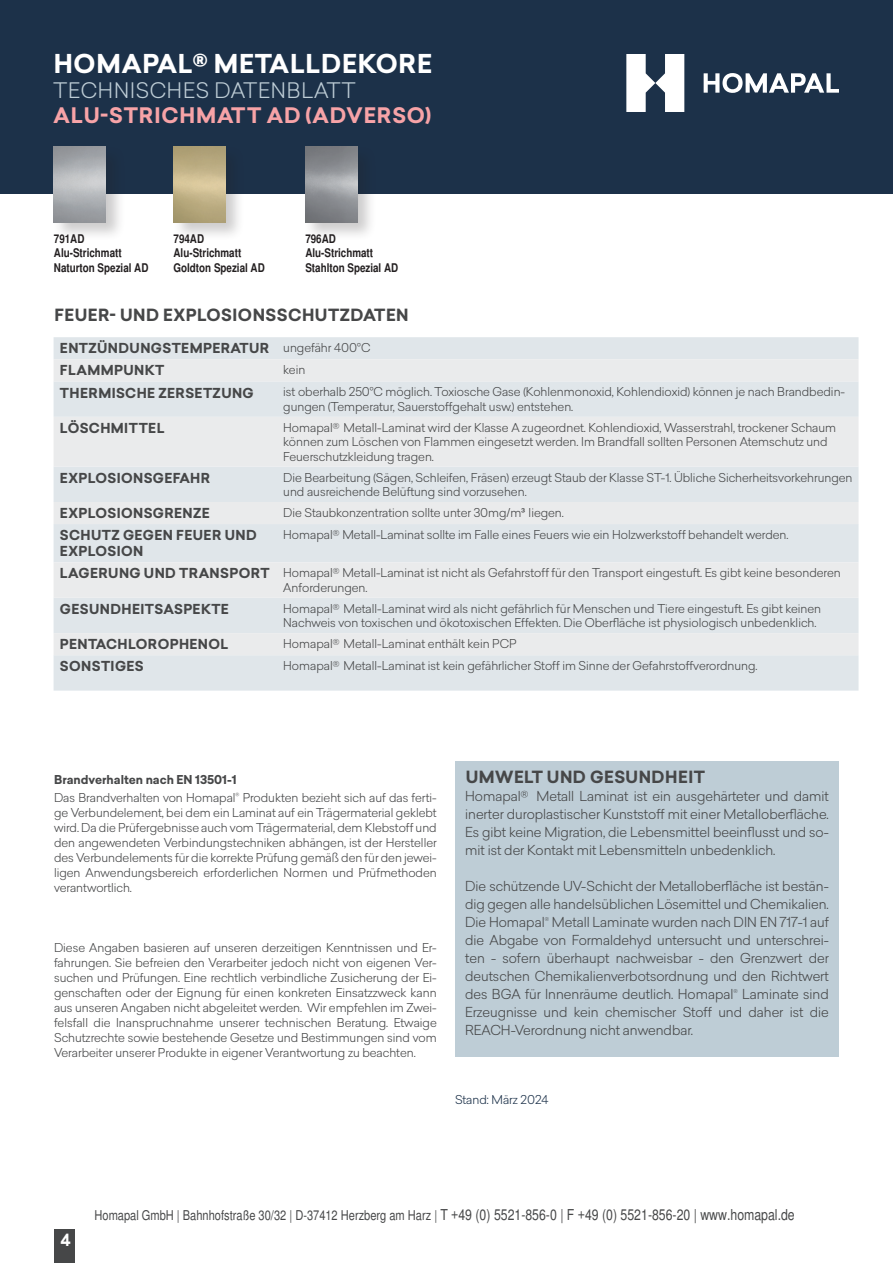
<style>
.page{position:relative;width:893px;height:1263px;background:#fff}
.page>*{position:absolute;margin:0;border:0;box-sizing:border-box;transform-origin:0 0}
.t1{font:700 25.5px "Arpa Sans";letter-spacing:.03em;color:#fff}
.t2{font:700 21px "Arpa Sans";letter-spacing:.04em;color:#f7a3a7}
.t3{font:300 21px "Arpa Sans";letter-spacing:.04em;color:#becdd6}
.Fliesstext{font:700 16.5px "Arpa Sans";letter-spacing:.03em;color:#464748}
.Absatzformat_1{font:700 16.5px "Arpa Sans";letter-spacing:.03em;color:#464748}
.t4{font:700 16.5px "Arpa Sans";color:#fff}
.Fliesstext-2{font:300 13.5px/18px "Arpa Sans";color:#464748;text-align:justify}
.Absatzformat_1-2{font:700 13.5px "Arpa Sans";letter-spacing:.03em;color:#464748}
.t5{font:condensed 13.5px "Helvetica";color:#464748}
.Absatzformat_1-3{font:300 12px/15px "Arpa Sans";color:#464748}
.t6{font:700 condensed 12px "Helvetica";color:#231f20}
.t7{font:700 12px "Arpa Sans";color:#464748}
.t8{font:300 12px "Arpa Sans";color:#1c3149}
.t9{font:condensed 12px "Helvetica";color:#fff}
.s1{font-family:"Arial";font-weight:400}
.s2{font-size:15px}
</style>
<div class="page">
<div style="left:0;top:0;width:893px;height:193px;background:#1c3149"></div>
<div style="left:54px;top:1229px;width:20px;height:34px;background:#464748"></div>
<svg style="left:704px;top:73px;width:135px;height:20px"></svg>
<svg style="left:626px;top:54px;width:58px;height:58px"></svg>
<div style="left:54px;top:337px;width:804px;height:354px;background:#e0e6ea"></div>
<svg style="left:54px;top:359px;width:804px;height:296px;fill:#eaebec"></svg>
<div style="left:455px;top:761px;width:384px;height:295px;background:#becdd6"></div>
<div style="left:52px;top:145px;width:73px;height:97px;background:#231f20;opacity:.23"></div>
<img style="left:54px;top:147px;width:52px;height:75px">
<div style="left:172px;top:145px;width:73px;height:97px;background:#231f20;opacity:.23"></div>
<img style="left:174px;top:147px;width:51px;height:75px">
<div style="left:304px;top:145px;width:73px;height:97px;background:#231f20;opacity:.23"></div>
<img style="left:305px;top:147px;width:52px;height:75px">
<h1 class="t1" style="left:54px;top:44px;width:380px">HOMAPAL® METALLDEKORE</h1>
<h2 class="t3" style="left:54px;top:75px;width:304px">TECHNISCHES DATENBLATT</h2>
<h2 class="t2" style="left:54px;top:100px;width:379px">ALU-STRICHMATT AD (ADVERSO)</h2>
<p class="t6" style="left:54px;top:232px;width:32px">791AD</p>
<p class="t6" style="left:54px;top:246px;width:69px">Alu-Strichmatt</p>
<p class="t6" style="left:54px;top:260px;width:96px">Naturton Spezial AD</p>
<p class="t6" style="left:174px;top:232px;width:32px">794AD</p>
<p class="t6" style="left:174px;top:246px;width:69px">Alu-Strichmatt</p>
<p class="t6" style="left:174px;top:260px;width:93px">Goldton Spezial AD</p>
<p class="t6" style="left:305px;top:232px;width:32px">796AD</p>
<p class="t6" style="left:305px;top:246px;width:69px">Alu-Strichmatt</p>
<p class="t6" style="left:305px;top:260px;width:94px">Stahlton Spezial AD</p>
<p class="Fliesstext" style="left:54px;top:302px;width:356px">FEUER- UND EXPLOSIONSSCHUTZDATEN</p>
<p class="Absatzformat_1-2" style="left:60px;top:338px;width:211px">ENTZÜNDUNGSTEMPERATUR</p>
<p class="Absatzformat_1-3" style="left:283px;top:340px;width:89px">ungefähr 400°C</p>
<p class="Absatzformat_1-2" style="left:60px;top:360px;width:106px">FLAMMPUNKT</p>
<p class="Absatzformat_1-3" style="left:283px;top:362px;width:24px">kein</p>
<p class="Absatzformat_1-2" style="left:60px;top:382px;width:195px">THERMISCHE ZERSETZUNG</p>
<p class="Absatzformat_1-3" style="left:283px;top:384px;width:563px;line-height:14.4px">ist oberhalb 250°C möglich. Toxiosche Gase (Kohlenmonoxid, Kohlendioxid) können je nach Brandbedin&shy;gungen (Temperatur, Sauerstoffgehalt usw.) entstehen.</p>
<p class="Absatzformat_1-2" style="left:60px;top:418px;width:106px">LÖSCHMITTEL</p>
<p class="Absatzformat_1-3" style="left:283px;top:420px;width:554px;line-height:14.4px">Homapal® Metall-Laminat wird der Klasse A zugeordnet. Kohlendioxid, Wasserstrahl, trockener Schaum können zum Löschen von Flammen eingesetzt werden. Im Brandfall sollten Personen Atemschutz und<br>Feuerschutzkleidung tragen.</p>
<p class="Absatzformat_1-2" style="left:60px;top:467px;width:152px">EXPLOSIONSGEFAHR</p>
<p class="Absatzformat_1-3" style="left:283px;top:469px;width:571px;line-height:14.4px">Die Bearbeitung (Sägen, Schleifen, Fräsen) erzeugt Staub der Klasse ST-1. Übliche Sicherheitsvorkehrungen und ausreichende Belüftung sind vorzusehen.</p>
<p class="Absatzformat_1-2" style="left:60px;top:503px;width:151px">EXPLOSIONSGRENZE</p>
<p class="Absatzformat_1-3" style="left:283px;top:504px;width:282px">Die Staubkonzentration sollte unter 30mg/m<span class="s1">³</span> liegen.</p>
<p class="Absatzformat_1-2" style="left:60px;top:525px;width:198px">SCHUTZ GEGEN FEUER UND</p>
<p class="Absatzformat_1-2" style="left:60px;top:541px;width:85px">EXPLOSION</p>
<p class="Absatzformat_1-3" style="left:283px;top:527px;width:507px">Homapal® Metall-Laminat sollte im Falle eines Feuers wie ein Holzwerkstoff behandelt werden.</p>
<p class="Absatzformat_1-2" style="left:60px;top:563px;width:211px">LAGERUNG UND TRANSPORT</p>
<p class="Absatzformat_1-3" style="left:283px;top:565px;width:559px;line-height:14.4px">Homapal® Metall-Laminat ist nicht als Gefahrstoff für den Transport eingestuft. Es gibt keine besonderen<br>Anforderungen.</p>
<p class="Absatzformat_1-2" style="left:60px;top:598px;width:170px">GESUNDHEITSASPEKTE</p>
<p class="Absatzformat_1-3" style="left:283px;top:600px;width:539px">Homapal® Metall-Laminat wird als nicht gefährlich für Menschen und Tiere eingestuft. Es gibt keinen</p>
<p class="Absatzformat_1-3" style="left:283px;top:615px;width:535px">Nachweis von toxischen und ökotoxischen Effekten. Die Oberfläche ist physiologisch unbedenklich.</p>
<p class="Absatzformat_1-2" style="left:60px;top:634px;width:170px">PENTACHLOROPHENOL</p>
<p class="Absatzformat_1-3" style="left:283px;top:636px;width:235px">Homapal® Metall-Laminat enthält kein PCP</p>
<p class="Absatzformat_1-2" style="left:60px;top:656px;width:85px">SONSTIGES</p>
<p class="Absatzformat_1-3" style="left:283px;top:658px;width:476px">Homapal® Metall-Laminat ist kein gefährlicher Stoff im Sinne der Gefahrstoffverordnung.</p>
<p class="t7" style="left:54px;top:770px;width:184px">Brandverhalten nach EN 13501-1</p>
<p class="Absatzformat_1-3" style="left:54px;top:789px;width:384px;text-align:justify">Das Brandverhalten von Homapal<sup>®</sup> Produkten bezieht sich auf das ferti&shy;ge Verbundelement, bei dem ein Laminat auf ein Trägermaterial geklebt wird. Da die Prüfergebnisse auch vom Trägermaterial, dem Klebstoff und den angewendeten Verbindungstechniken abhängen, ist der Hersteller des Verbundelements für die korrekte Prüfung gemäß den für den jewei&shy;ligen Anwendungsbereich erforderlichen Normen und Prüfmethoden verantwortlich.</p>
<p class="Absatzformat_1-3" style="left:54px;top:939px;width:384px;text-align:justify">Diese Angaben basieren auf unseren derzeitigen Kenntnissen und Er&shy;fahrungen. Sie befreien den Verarbeiter jedoch nicht von eigenen Ver&shy;suchen und Prüfungen. Eine rechtlich verbindliche Zusicherung der Ei&shy;genschaften oder der Eignung für einen konkreten Einsatzzweck kann aus unseren Angaben nicht abgeleitet werden. Wir empfehlen im Zwei&shy;felsfall die Inanspruchnahme unserer technischen Beratung. Etwaige Schutzrechte sowie bestehende Gesetze und Bestimmungen sind vom Verarbeiter unserer Produkte in eigener Verantwortung zu beachten.</p>
<p class="Absatzformat_1" style="left:466px;top:764px;width:241px">UMWELT UND GESUNDHEIT</p>
<p class="Fliesstext-2" style="left:465px;top:786px;width:365px">Homapal® Metall Laminat ist ein ausgehärteter und damit inerter duroplastischer Kunststoff mit einer Metalloberfläche.<br>Es gibt keine Migration, die Lebensmittel beeinflusst und so&shy;mit ist der Kontakt mit Lebensmitteln unbedenklich.</p>
<p class="Fliesstext-2" style="left:465px;top:876px;width:365px">Die schützende UV-Schicht der Metalloberfläche ist bestän&shy;dig gegen alle handelsüblichen Lösemittel und Chemikalien.<br>Die Homapal<sup>®</sup> Metall Laminate wurden nach DIN EN 717-1 auf die Abgabe von Formaldehyd untersucht und unterschrei&shy;ten - sofern überhaupt nachweisbar - den Grenzwert der deutschen Chemikalienverbotsordnung und den Richtwert des BGA für Innenräume deutlich. Homapal<sup>®</sup> Laminate sind Erzeugnisse und kein chemischer Stoff und daher ist die REACH-Verordnung nicht anwendbar.</p>
<p class="t8" style="left:455px;top:1091px;width:95px">Stand: März 2024</p>
<h3 class="t4" style="left:61px;top:1227px;width:12px">4</h3>
<p class="t9" style="left:61px;top:1231px;width:7px">4</p>
<p class="t5" style="left:95px;top:1207px;width:702px">Homapal GmbH | Bahnhofstraße 30/32 | D-37412 Herzberg am Harz | <span class="s2">T +49 (0) 5521-856-0 | F +49 (0) 5521-856-20 | www.homapal.de</span></p>
</div>
